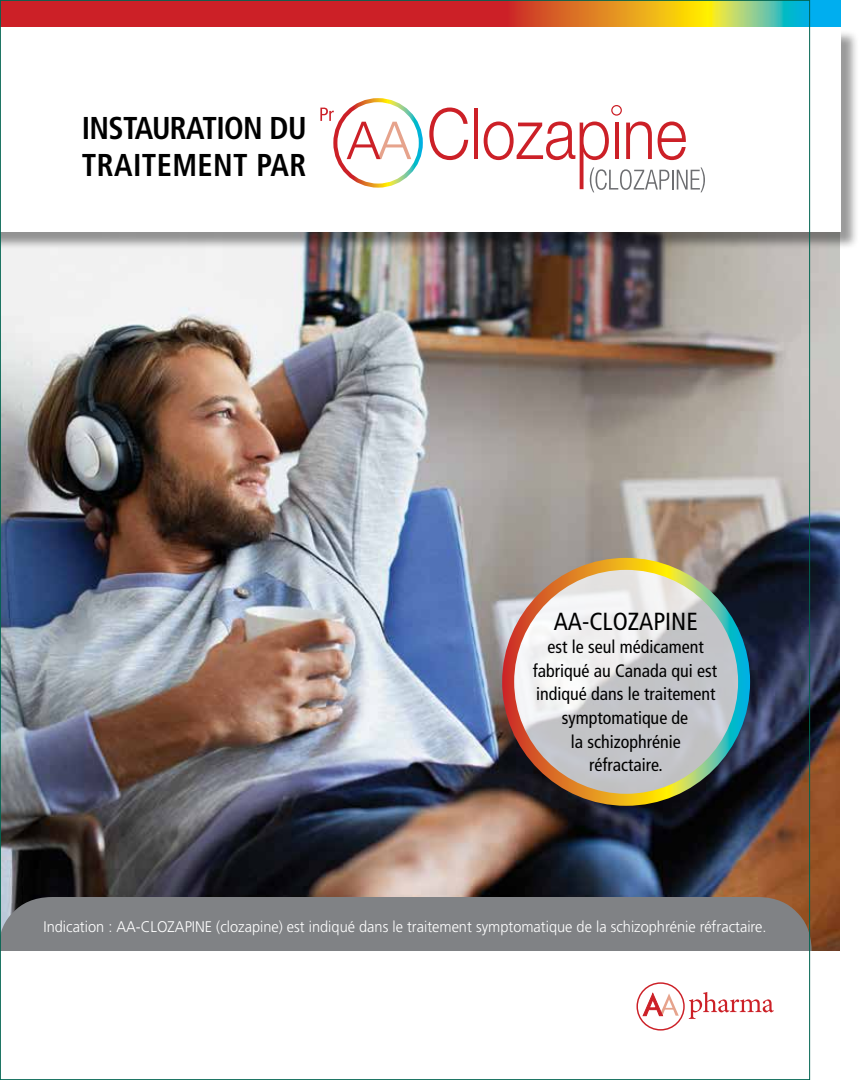
<style>
.page{position:relative;width:864px;height:1080px;background:#fff}
.page>*{position:absolute;margin:0;border:0;box-sizing:border-box;transform-origin:0 0}
.t1{font:700 condensed 31.65px/37.3px "Frutiger LT Std";letter-spacing:-.02em;color:#000;scale:.96 1}
.t2{font:condensed 24.75px "Frutiger LT Std";color:#000}
.t3{font:condensed 18px/23.5px "Frutiger LT Std";color:#000;text-align:center}
.t4{font:300 15.3px "Frutiger LT Std";color:#fff;scale:.95 1}
</style>
<div class="page">
<img style="left:2px;top:250px;width:837px;height:701px">
<div style="left:2px;top:897px;width:810px;height:54px;background:#808285"></div>
<div style="left:807px;top:0;width:34px;height:27px;background:#00aeef"></div>
<div style="left:0;top:29px;width:859px;height:221px;background:#000;opacity:.4"></div>
<div style="left:0;top:27px;width:840px;height:204px;background:#fff"></div>
<div style="left:0;top:0;width:509px;height:27px;background:#cc2027"></div>
<svg style="left:506px;top:562px;width:240px;height:240px;fill:#c5c5ca"></svg>
<div style="left:502px;top:558px;width:248px;height:248px;border:12px solid #fff;border-radius:50%"></div>
<svg style="left:509px;top:2px;width:298px;height:25px;background:#c1a341"></svg>
<div style="left:333px;top:98px;width:90px;height:90px;border:4px solid #fff;border-radius:50%"></div>
<svg style="left:347px;top:122px;width:64px;height:37px"></svg>
<div style="left:611px;top:105px;width:11px;height:11px;border:1px solid #cc2027;border-radius:50%"></div>
<svg style="left:429px;top:108px;width:39px;height:52px"></svg>
<hr style="left:474px;top:109px;width:4px;height:50px;background:#cc2027">
<svg style="left:484px;top:122px;width:221px;height:70px"></svg>
<svg style="left:320px;top:108px;width:14px;height:13px"></svg>
<svg style="left:637px;top:983px;width:47px;height:47px"></svg>
<div style="left:636px;top:982px;width:49px;height:49px;border:1px solid #cc2027;border-radius:50%"></div>
<svg style="left:643px;top:993px;width:36px;height:23px"></svg>
<svg style="left:689px;top:992px;width:85px;height:27px"></svg>
<h1 class="t1" style="left:82px;top:109px;width:236px">INSTAURATION DU<br>TRAITEMENT PAR</h1>
<h2 class="t2" style="left:554px;top:607px;width:146px">AA-CLOZAPINE</h2>
<p class="t3" style="left:533px;top:636px;width:186px">est le seul médicament fabriqué au Canada qui est indiqué dans le traitement symptomatique de<br>la schizophrénie réfractaire.</p>
<p class="t4" style="left:43px;top:918px;width:763px">Indication : AA-CLOZAPINE (clozapine) est indiqué dans le traitement symptomatique de la schizophrénie réfractaire.</p>
</div>
